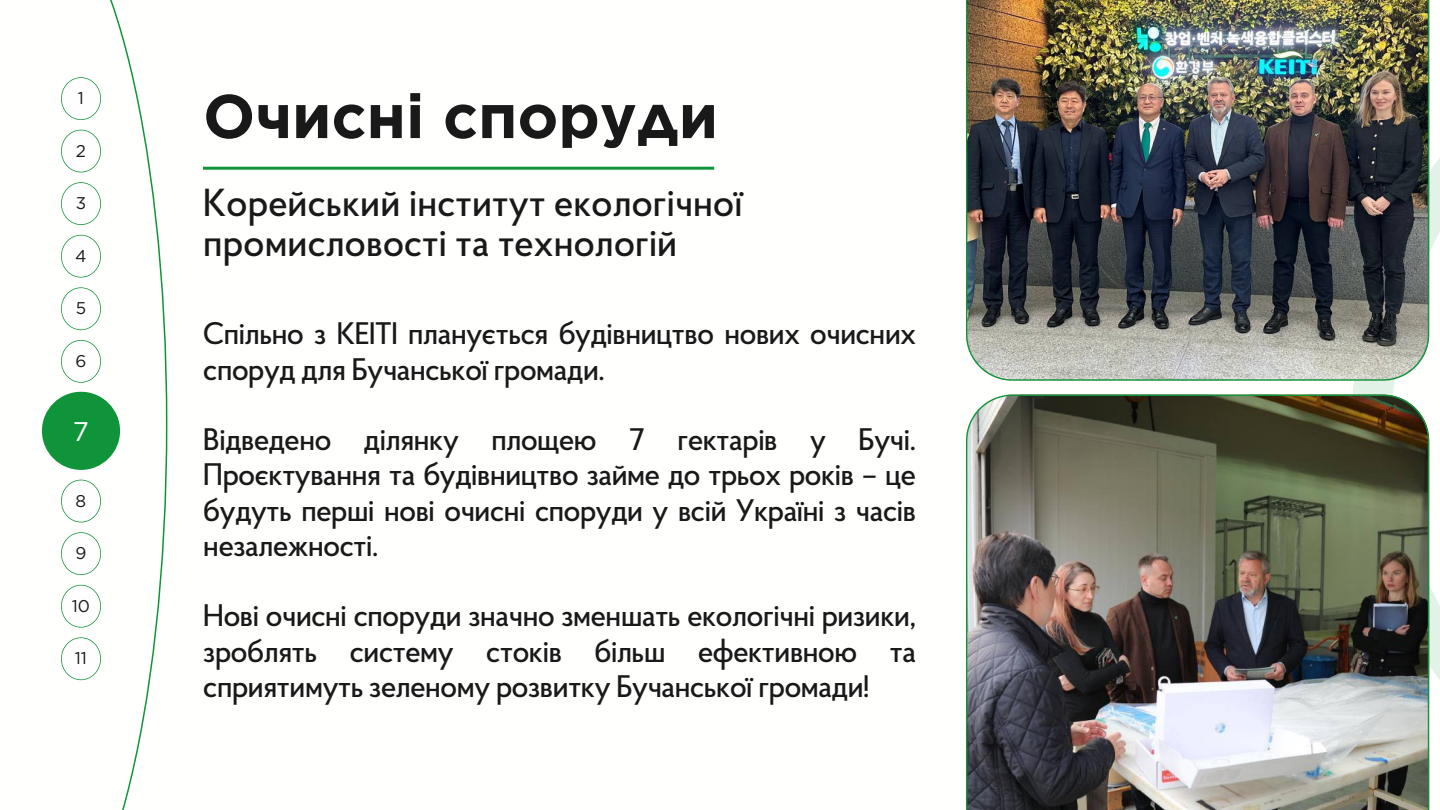
<style>
.page{position:relative;width:1440px;height:810px;background:#fff}
.page>*{position:absolute;margin:0;border:0;box-sizing:border-box;transform-origin:0 0}
.t1{font:700 61.6px "Gotham";color:#191919}
.t2{font:500 39px/39.8px "Proba Pro";letter-spacing:-.01em;color:#191919}
.t3{font:500 31.1px/35.2px "Proba Pro";letter-spacing:-.03em;color:#191919;text-align:justify}
.t4{font:27px "Gotham";color:#fffefe}
.t5{font:17px "Gotham";color:#191919}
</style>
<div class="page">
<svg style="left:41px;top:0;width:126px;height:810px"></svg>
<div style="left:42px;top:392px;width:78px;height:78px;background:#10943a;border-radius:50%"></div>
<svg style="left:61px;top:182px;width:40px;height:43px"></svg>
<svg style="left:61px;top:77px;width:40px;height:43px"></svg>
<svg style="left:61px;top:235px;width:40px;height:43px"></svg>
<svg style="left:61px;top:130px;width:40px;height:42px"></svg>
<svg style="left:61px;top:340px;width:40px;height:43px"></svg>
<svg style="left:61px;top:287px;width:40px;height:43px"></svg>
<svg style="left:61px;top:480px;width:40px;height:42px"></svg>
<svg style="left:61px;top:532px;width:40px;height:43px"></svg>
<svg style="left:61px;top:585px;width:40px;height:43px"></svg>
<svg style="left:61px;top:637px;width:40px;height:43px"></svg>
<svg style="left:1352px;top:0;width:88px;height:810px"></svg>
<hr style="left:203px;top:167px;width:511px;height:3px;background:#10943a">
<img style="left:966px;top:395px;width:463px;height:415px">
<img style="left:966px;top:0;width:463px;height:381px">
<p class="t5" style="left:78px;top:88px;width:8px">1</p>
<p class="t5" style="left:76px;top:140px;width:12px">2</p>
<p class="t5" style="left:76px;top:193px;width:12px">3</p>
<p class="t5" style="left:75px;top:245px;width:13px">4</p>
<p class="t5" style="left:76px;top:298px;width:12px">5</p>
<p class="t5" style="left:75px;top:351px;width:12px">6</p>
<p class="t4" style="left:73px;top:415px;width:18px">7</p>
<p class="t5" style="left:76px;top:490px;width:12px">8</p>
<p class="t5" style="left:75px;top:543px;width:12px">9</p>
<p class="t5" style="left:72px;top:595px;width:20px">10</p>
<p class="t5" style="left:75px;top:648px;width:14px">11</p>
<p class="t1" style="left:203px;top:79px;width:517px">Очисні споруди</p>
<p class="t2" style="left:203px;top:186px;width:541px">Корейський інститут екологічної промисловості та технологій</p>
<p class="t3" style="left:203px;top:319px;width:715px">Спільно з KEITI планується будівництво нових очисних споруд для Бучанської громади.</p>
<p class="t3" style="left:203px;top:425px;width:715px">Відведено ділянку площею 7 гектарів у Бучі.<br>Проєктування та будівництво займе до трьох років – це будуть перші нові очисні споруди у всій Україні з часів незалежності.</p>
<p class="t3" style="left:203px;top:601px;width:715px">Нові очисні споруди значно зменшать екологічні ризики, зроблять систему стоків більш ефективною та сприятимуть зеленому розвитку Бучанської громади!</p>
</div>
